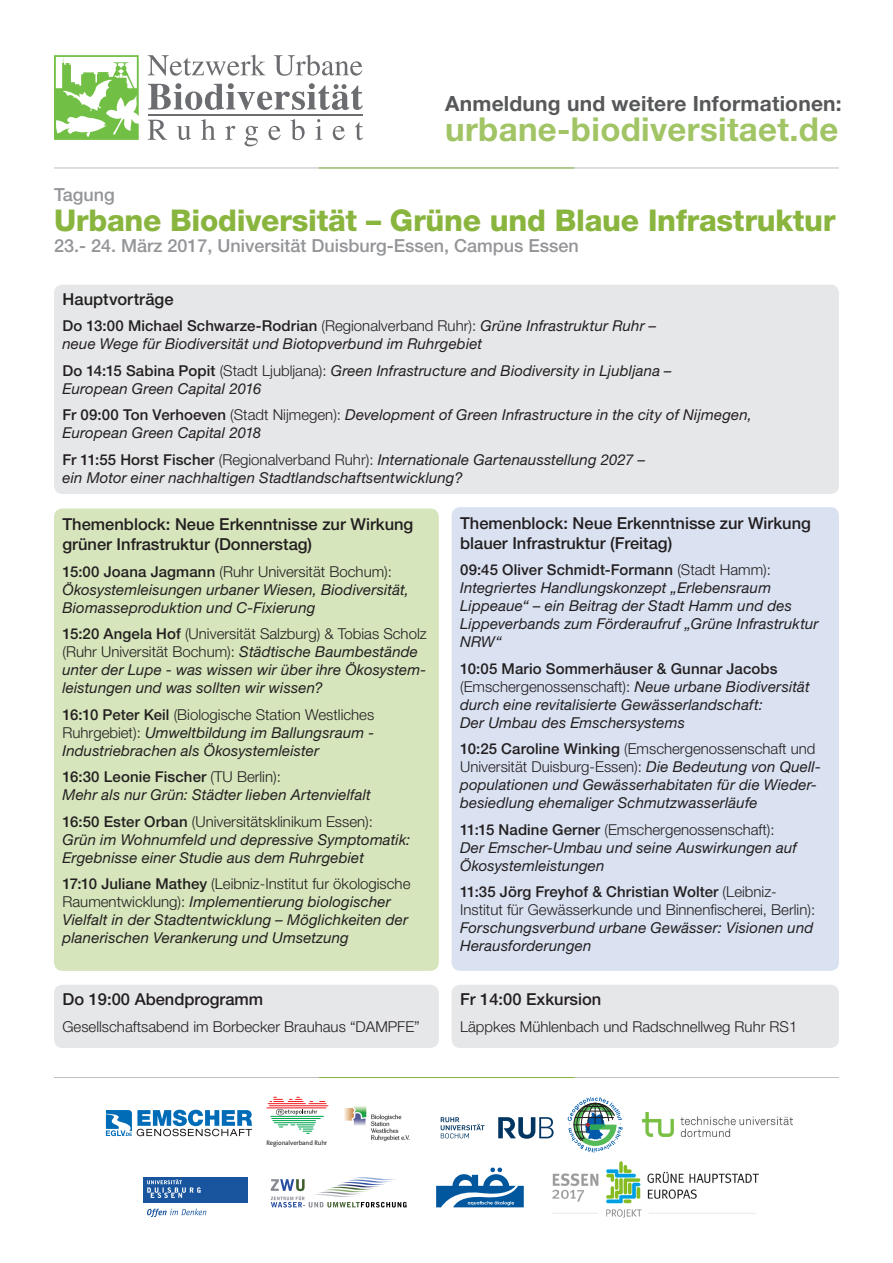
<style>
.page{position:relative;width:893px;height:1263px;background:#fff}
.page>*{position:absolute;margin:0;border:0;box-sizing:border-box;transform-origin:0 0}
.t1{font:700 33px "Helvetica Neue LT Std";letter-spacing:.01em;color:#a1c465}
.t2{font:800 30px "Helvetica Neue LT Std";letter-spacing:-.01em;color:#89b53f}
.t3{font:700 21px "Helvetica Neue LT Std";letter-spacing:.01em;color:#57585a}
.t4{font:500 18px "Helvetica Neue LT Std";color:#939598}
.progran_headline{font:500 16.5px/19.8px "Helvetica Neue LT Std";color:#231f20}
.programm{font:italic 15px/18px "Helvetica Neue LT Std";letter-spacing:.01em;color:#231f20}
.programm-2{font:300 15px/18px "Helvetica Neue LT Std";color:#231f20}
.t5{font:6.6px "The Sans B5 Plain";letter-spacing:-.015em;color:#231f20}
.s1{font-weight:500;font-style:normal}
.s2{font-weight:300;font-style:normal}
.s3{font-weight:500}
.s4{font-weight:400;font-style:italic}
</style>
<div class="page">
<hr style="left:54px;top:168px;width:785px;height:1px;background:#231f20">
<hr style="left:319px;top:168px;width:255px;height:1px;background:#89b53f">
<hr style="left:54px;top:1077px;width:785px;height:1px;background:#231f20">
<hr style="left:319px;top:1077px;width:255px;height:1px;background:#89b53f">
<svg style="left:436px;top:1167px;width:88px;height:40px"></svg>
<svg style="left:147px;top:1208px;width:59px;height:9px"></svg>
<div style="left:143px;top:1176px;width:104px;height:26px;background:#18559e"></div>
<svg style="left:147px;top:1179px;width:54px;height:19px"></svg>
<svg style="left:271px;top:1177px;width:136px;height:30px"></svg>
<svg style="left:498px;top:1117px;width:56px;height:22px"></svg>
<svg style="left:441px;top:1117px;width:43px;height:21px"></svg>
<svg style="left:568px;top:1097px;width:55px;height:55px"></svg>
<img style="left:643px;top:1112px;width:149px;height:25px">
<svg style="left:106px;top:1110px;width:146px;height:26px"></svg>
<img style="left:344px;top:1106px;width:66px;height:36px">
<hr style="left:268px;top:1103px;width:37px;height:1px;background:#ee1d23">
<hr style="left:269px;top:1105px;width:59px;height:1px;background:#ee1d23">
<hr style="left:267px;top:1107px;width:59px;height:1px;background:#ee1d23">
<svg style="left:270px;top:1097px;width:56px;height:18px"></svg>
<hr style="left:271px;top:1116px;width:52px;height:1px;background:#00a54f">
<hr style="left:272px;top:1118px;width:48px;height:1px;background:#00a54f">
<hr style="left:273px;top:1120px;width:42px;height:1px;background:#00a54f">
<hr style="left:274px;top:1122px;width:41px;height:1px;background:#00a54f">
<svg style="left:278px;top:1124px;width:36px;height:10px"></svg>
<img style="left:553px;top:1162px;width:205px;height:55px">
<svg style="left:148px;top:120px;width:19px;height:20px"></svg>
<svg style="left:177px;top:126px;width:14px;height:14px"></svg>
<svg style="left:201px;top:119px;width:15px;height:21px"></svg>
<svg style="left:225px;top:126px;width:10px;height:14px"></svg>
<svg style="left:244px;top:126px;width:14px;height:20px"></svg>
<svg style="left:268px;top:126px;width:13px;height:14px"></svg>
<svg style="left:291px;top:119px;width:14px;height:21px"></svg>
<svg style="left:315px;top:119px;width:7px;height:21px"></svg>
<svg style="left:333px;top:126px;width:12px;height:14px"></svg>
<svg style="left:355px;top:122px;width:8px;height:18px"></svg>
<svg style="left:148px;top:83px;width:215px;height:27px"></svg>
<svg style="left:148px;top:55px;width:118px;height:21px"></svg>
<svg style="left:274px;top:55px;width:88px;height:21px"></svg>
<hr style="left:148px;top:115px;width:214px;height:1px;background:#6c6d70">
<svg style="left:54px;top:55px;width:85px;height:85px"></svg>
<div style="left:54px;top:508px;width:385px;height:463px;background:#d6e5bc;border-radius:9px"></div>
<div style="left:452px;top:507px;width:387px;height:464px;background:#dae2f2;border-radius:9px"></div>
<div style="left:54px;top:285px;width:785px;height:209px;background:#e6e7e9;border-radius:9px"></div>
<div style="left:452px;top:985px;width:387px;height:63px;background:#e6e7e9;border-radius:9px"></div>
<div style="left:54px;top:985px;width:385px;height:63px;background:#e6e7e9;border-radius:9px"></div>
<p class="t3" style="left:445px;top:90px;width:398px">Anmeldung und weitere Informationen:</p>
<p class="t1" style="left:445px;top:109px;width:395px">urbane-biodiversitaet.de</p>
<p class="t4" style="left:54px;top:184px;width:62px">Tagung</p>
<p class="t2" style="left:54px;top:202px;width:783px">Urbane Biodiversität – Grüne und Blaue Infrastruktur</p>
<p class="t4" style="left:54px;top:235px;width:526px">23.- 24. März 2017, Universität Duisburg-Essen, Campus Essen</p>
<p class="progran_headline" style="left:63px;top:289px;width:113px">Hauptvorträge</p>
<p class="programm" style="left:63px;top:317px;width:595px"><span class="s1">Do 13:00 Michael Schwarze-Rodrian</span> <span class="s2">(Regionalverband Ruhr):</span> Grüne Infrastruktur Ruhr – neue Wege für Biodiversität und Biotopverbund im Ruhrgebiet</p>
<p class="programm" style="left:63px;top:361px;width:611px"><span class="s1">Do 14:15 Sabina Popit</span> <span class="s2">(Stadt Ljubljana):</span> Green Infrastructure and Biodiversity in Ljubljana –<br>European Green Capital 2016</p>
<p class="programm" style="left:63px;top:406px;width:691px"><span class="s1">Fr 09:00 Ton Verhoeven</span> <span class="s2">(Stadt Nijmegen):</span> Development of Green Infrastructure in the city of Nijmegen,<br>European Green Capital 2018</p>
<p class="programm" style="left:63px;top:450px;width:584px"><span class="s1">Fr 11:55 Horst Fischer</span> <span class="s2">(Regionalverband Ruhr):</span> Internationale Gartenausstellung 2027 – ein Motor einer nachhaltigen Stadtlandschaftsentwicklung?</p>
<p class="progran_headline" style="left:63px;top:514px;width:352px">Themenblock: Neue Erkenntnisse zur Wirkung grüner Infrastruktur (Donnerstag)</p>
<p class="programm" style="left:63px;top:562px;width:348px"><span class="s1">15:00 Joana Jagmann</span> <span class="s2">(Ruhr Universität Bochum):<br></span>Ökosystemleisungen urbaner Wiesen, Biodiversität,<br>Biomasseproduktion und C-Fixierung</p>
<p class="programm" style="left:63px;top:624px;width:366px"><span class="s1">15:20 Angela Hof</span> <span class="s2">(Universität Salzburg) &amp; Tobias Scholz (Ruhr Universität Bochum):</span> Städtische Baumbestände unter der Lupe - was wissen wir über ihre Ökosystem&shy;leistungen und was sollten wir wissen?</p>
<p class="programm" style="left:63px;top:705px;width:313px;text-align:justify"><span class="s1">16:10 Peter Keil</span> <span class="s2">(Biologische Station Westliches Ruhrgebiet):</span> Umweltbildung im Ballungsraum - Industriebrachen als Ökosystemleister</p>
<p class="programm" style="left:63px;top:767px;width:310px"><span class="s1">16:30 Leonie Fischer</span> <span class="s2">(TU Berlin):<br></span>Mehr als nur Grün: Städter lieben Artenvielfalt</p>
<p class="programm" style="left:63px;top:812px;width:349px"><span class="s1">16:50 Ester Orban</span> <span class="s2">(Universitätsklinikum Essen):<br></span>Grün im Wohnumfeld und depressive Symptomatik:<br>Ergebnisse einer Studie aus dem Ruhrgebiet</p>
<p class="programm" style="left:63px;top:874px;width:349px"><span class="s1">17:10 Juliane Mathey</span> <span class="s2">(Leibniz-Institut fur ökologische Raumentwicklung):</span> Implementierung biologischer Vielfalt in der Stadtentwicklung – Möglichkeiten der planerischen Verankerung und Umsetzung</p>
<p class="progran_headline" style="left:63px;top:989px;width:202px">Do 19:00 Abendprogramm</p>
<p class="programm-2" style="left:63px;top:1017px;width:359px">Gesellschaftsabend im Borbecker Brauhaus “DAMPFE”</p>
<p class="progran_headline" style="left:460px;top:513px;width:352px">Themenblock: Neue Erkenntnisse zur Wirkung blauer Infrastruktur (Freitag)</p>
<p class="programm" style="left:460px;top:561px;width:360px"><span class="s1">09:45 Oliver Schmidt-Formann</span> <span class="s2">(Stadt Hamm):<br></span>Integriertes Handlungskonzept „Erlebensraum Lippeaue“ – ein Beitrag der Stadt Hamm und des Lippeverbands zum Förderaufruf „Grüne Infrastruktur NRW“</p>
<p class="programm" style="left:460px;top:659px;width:351px"><span class="s1">10:05 Mario Sommerhäuser &amp; Gunnar Jacobs </span><span class="s2">(Emschergenossenschaft):</span> Neue urbane Biodiversität durch eine revitalisierte Gewässerlandschaft:<br>Der Umbau des Emschersystems</p>
<p class="programm" style="left:460px;top:740px;width:362px"><span class="s1">10:25 Caroline Winking</span> <span class="s2">(Emschergenossenschaft und Universität Duisburg-Essen):</span> Die Bedeutung von Quell&shy;populationen und Gewässerhabitaten für die Wieder&shy;besiedlung ehemaliger Schmutzwasserläufe</p>
<p class="programm" style="left:460px;top:820px;width:338px"><span class="s1">11:15 Nadine Gerner</span> <span class="s2">(Emschergenossenschaft):<br></span>Der Emscher-Umbau und seine Auswirkungen auf<br>Ökosystemleistungen</p>
<p class="programm-2" style="left:460px;top:883px;width:357px"><span class="s3">11:35 Jörg Freyhof &amp; Christian Wolter</span> (Leibniz-Institut für Gewässerkunde und Binnenfischerei, Berlin):<br><span class="s4">Forschungsverbund urbane Gewässer: Visionen und Herausforderungen</span></p>
<p class="progran_headline" style="left:460px;top:989px;width:143px">Fr 14:00 Exkursion</p>
<p class="programm-2" style="left:460px;top:1017px;width:339px">Läppkes Mühlenbach und Radschnellweg Ruhr RS1</p>
<p class="t5" style="left:266px;top:1140px;width:62px">Regionalverband Ruhr</p>
</div>
